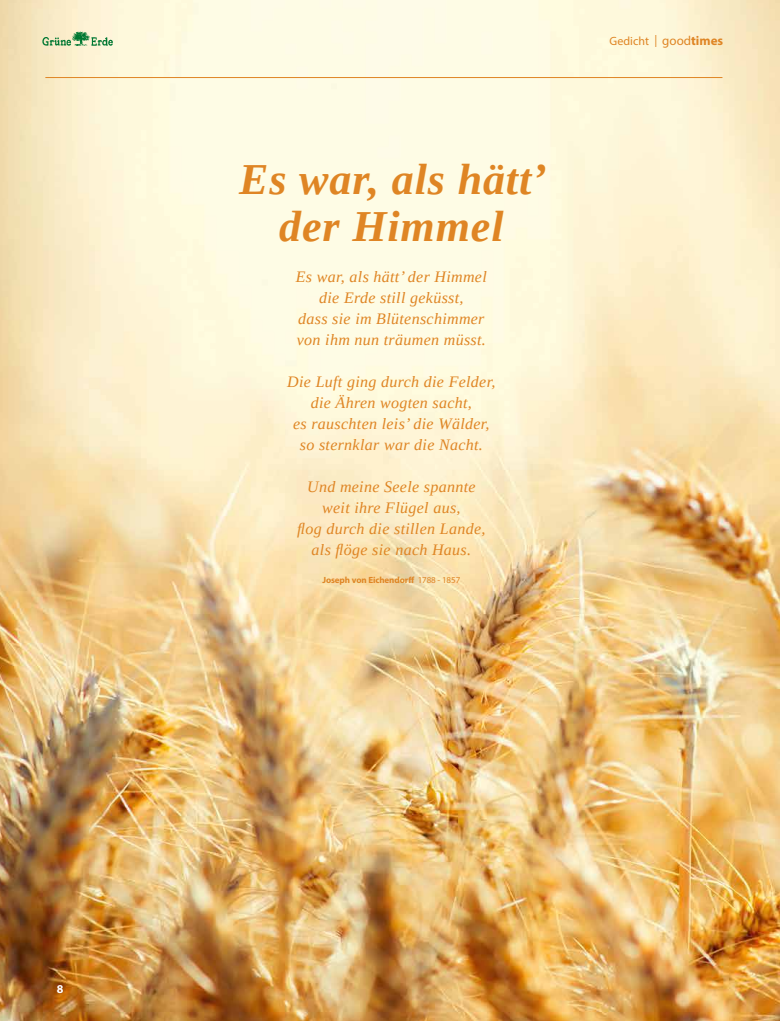
<style>
.page{position:relative;width:780px;height:1021px;background:#fff}
.page>*{position:absolute;margin:0;border:0;box-sizing:border-box;transform-origin:0 0}
.t1{font:italic 700 44px/46px "Tinos";letter-spacing:.02em;color:#df8524;text-align:center}
.t2{font:italic 16px/21px "Tinos";letter-spacing:.02em;color:#df8524;text-align:center}
.t3{font:12px "Myriad Pro";color:#df8524}
.t4{font:700 12px "Myriad Pro";color:#fff}
.t5{font:700 9px "Myriad Pro";letter-spacing:-.01em;color:#df8524}
.s1{font-weight:400}
.s2{font-size:13px}
.s3{font-weight:700;font-size:13px}
</style>
<div class="page">
<img style="left:0;top:0;width:780px;height:1020px">
<img style="left:40px;top:30px;width:76px;height:18px">
<hr style="left:45px;top:77px;width:677px;height:1px;background:#df8524">
<p class="t4" style="left:57px;top:980px;width:8px">8</p>
<h1 class="t1" style="left:239px;top:156px;width:309px">Es war, als hätt’ der Himmel</h1>
<p class="t2" style="left:296px;top:265px;width:192px">Es war, als hätt’ der Himmel die Erde still geküsst,<br>dass sie im Blütenschimmer von ihm nun träumen müsst.</p>
<p class="t2" style="left:287px;top:370px;width:210px">Die Luft ging durch die Felder, die Ähren wogten sacht,<br>es rauschten leis’ die Wälder, so sternklar war die Nacht.</p>
<p class="t2" style="left:297px;top:475px;width:190px">Und meine Seele spannte weit ihre Flügel aus,<br>flog durch die stillen Lande, als flöge sie nach Haus.</p>
<p class="t5" style="left:322px;top:573px;width:139px">Joseph von Eichendorff <span class="s1">1788 - 1857</span></p>
<p class="t3" style="left:609px;top:34px;width:115px">Gedicht | <span class="s2">good</span><span class="s3">times</span></p>
</div>
